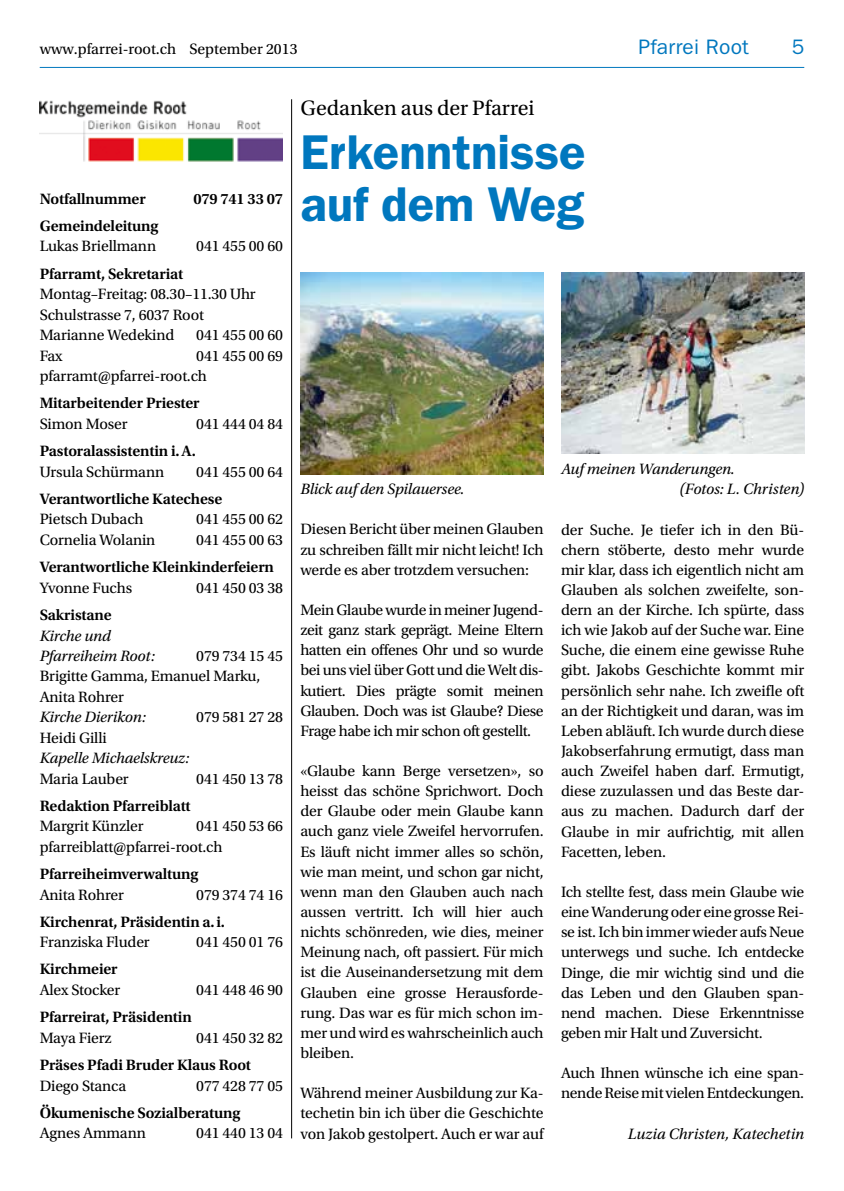
<style>
.page{position:relative;width:844px;height:1191px;background:#fff}
.page>*{position:absolute;margin:0;border:0;box-sizing:border-box;transform-origin:0 0}
.t1{font:600 49px/52.5px "ITC Franklin Gothic Std";color:#0077be}
.t2{font:21.88px "Utopia Std";color:#000}
.t3{font:21px "ITC Franklin Gothic Std";letter-spacing:.01em;color:#0077be}
.t4{font:15.75px/20.1px "Utopia Std";letter-spacing:-.01em;color:#000;text-align:justify}
.t5{font:600 15.75px "Utopia Std";letter-spacing:-.01em;color:#000}
.t6{font:italic 15.75px/20.5px "Utopia Std";letter-spacing:-.01em;color:#000}
</style>
<div class="page">
<hr style="left:40px;top:67px;width:764px;height:1px;background:#0077be">
<hr style="left:291px;top:99px;width:1px;height:1039px;background:#000">
<img style="left:40px;top:100px;width:243px;height:62px">
<img style="left:300px;top:273px;width:243px;height:201px">
<img style="left:561px;top:273px;width:243px;height:181px">
<p class="t4" style="left:40px;top:39px;width:259px">www.pfarrei-root.ch September 2013</p>
<h3 class="t3" style="left:638px;top:35px;width:112px">Pfarrei Root</h3>
<h3 class="t3" style="left:791px;top:35px;width:14px">5</h3>
<p class="t5" style="left:40px;top:190px;width:108px">Notfallnummer</p>
<p class="t5" style="left:193px;top:190px;width:91px">079 741 33 07</p>
<p class="t5" style="left:40px;top:217px;width:120px">Gemeindeleitung</p>
<p class="t4" style="left:40px;top:237px;width:118px">Lukas Briellmann</p>
<p class="t4" style="left:196px;top:237px;width:88px">041 455 00 60</p>
<p class="t5" style="left:40px;top:265px;width:145px">Pfarramt, Sekretariat</p>
<p class="t4" style="left:40px;top:284px;width:217px;text-align:left">Montag–Freitag: 08.30–11.30 Uhr<br>Schulstrasse 7, 6037 Root<br>Marianne Wedekind</p>
<p class="t4" style="left:196px;top:325px;width:88px">041 455 00 60</p>
<p class="t4" style="left:40px;top:346px;width:24px">Fax</p>
<p class="t4" style="left:40px;top:345px;width:245px;text-indent:156px">041 455 00 69 pfarramt@pfarrei-root.ch</p>
<p class="t5" style="left:40px;top:394px;width:161px">Mitarbeitender Priester</p>
<p class="t4" style="left:40px;top:414px;width:89px">Simon Moser</p>
<p class="t4" style="left:196px;top:414px;width:88px">041 444 04 84</p>
<p class="t5" style="left:40px;top:442px;width:158px">Pastoralassistentin i.A.</p>
<p class="t4" style="left:40px;top:462px;width:126px">Ursula Schürmann</p>
<p class="t4" style="left:196px;top:462px;width:88px">041 455 00 64</p>
<p class="t5" style="left:40px;top:490px;width:184px">Verantwortliche Katechese</p>
<p class="t4" style="left:40px;top:509px;width:105px">Pietsch Dubach</p>
<p class="t4" style="left:196px;top:509px;width:88px">041 455 00 62</p>
<p class="t4" style="left:40px;top:530px;width:117px">Cornelia Wolanin</p>
<p class="t4" style="left:196px;top:530px;width:88px">041 455 00 63</p>
<p class="t5" style="left:40px;top:558px;width:236px">Verantwortliche Kleinkinderfeiern</p>
<p class="t4" style="left:40px;top:578px;width:94px">Yvonne Fuchs</p>
<p class="t4" style="left:196px;top:578px;width:88px">041 450 03 38</p>
<p class="t5" style="left:40px;top:606px;width:73px">Sakristane</p>
<p class="t6" style="left:40px;top:625px;width:117px">Kirche und<br>Pfarreiheim Root:</p>
<p class="t4" style="left:40px;top:646px;width:245px;text-align:left;text-indent:156px">079 734 15 45<br>Brigitte Gamma, Emanuel Marku,<br>Anita Rohrer</p>
<p class="t6" style="left:40px;top:707px;width:108px">Kirche Dierikon:</p>
<p class="t4" style="left:196px;top:707px;width:88px">079 581 27 28</p>
<p class="t4" style="left:40px;top:728px;width:69px">Heidi Gilli</p>
<p class="t6" style="left:40px;top:748px;width:151px">Kapelle Michaelskreuz:</p>
<p class="t4" style="left:40px;top:768px;width:90px">Maria Lauber</p>
<p class="t4" style="left:196px;top:768px;width:88px">041 450 13 78</p>
<p class="t5" style="left:40px;top:797px;width:152px">Redaktion Pfarreiblatt</p>
<p class="t4" style="left:40px;top:816px;width:105px">Margrit Künzler</p>
<p class="t4" style="left:40px;top:816px;width:245px;text-indent:156px">041 450 53 66 pfarreiblatt@pfarrei-root.ch</p>
<p class="t5" style="left:40px;top:865px;width:160px">Pfarreiheimverwaltung</p>
<p class="t4" style="left:40px;top:884px;width:86px">Anita Rohrer</p>
<p class="t4" style="left:196px;top:884px;width:88px">079 374 74 16</p>
<p class="t5" style="left:40px;top:912px;width:187px">Kirchenrat, Präsidentin a.i.</p>
<p class="t4" style="left:40px;top:932px;width:111px">Franziska Fluder</p>
<p class="t4" style="left:196px;top:932px;width:88px">041 450 01 76</p>
<p class="t5" style="left:40px;top:960px;width:79px">Kirchmeier</p>
<p class="t4" style="left:40px;top:980px;width:82px">Alex Stocker</p>
<p class="t4" style="left:196px;top:980px;width:88px">041 448 46 90</p>
<p class="t5" style="left:40px;top:1008px;width:154px">Pfarreirat, Präsidentin</p>
<p class="t4" style="left:40px;top:1027px;width:73px">Maya Fierz</p>
<p class="t4" style="left:196px;top:1027px;width:88px">041 450 32 82</p>
<p class="t5" style="left:40px;top:1056px;width:213px">Präses Pfadi Bruder Klaus Root</p>
<p class="t4" style="left:40px;top:1075px;width:88px">Diego Stanca</p>
<p class="t4" style="left:196px;top:1075px;width:88px">077 428 77 05</p>
<p class="t5" style="left:40px;top:1104px;width:202px">Ökumenische Sozialberatung</p>
<p class="t4" style="left:40px;top:1123px;width:108px">Agnes Ammann</p>
<p class="t4" style="left:196px;top:1123px;width:88px">041 440 13 04</p>
<h2 class="t2" style="left:300px;top:96px;width:235px">Gedanken aus der Pfarrei</h2>
<h1 class="t1" style="left:300px;top:126px;width:287px">Erkenntnisse auf dem Weg</h1>
<p class="t6" style="left:300px;top:479px;width:165px">Blick auf den Spilauersee.</p>
<p class="t4" style="left:300px;top:519px;width:245px">Diesen Bericht über meinen Glauben zu schreiben fällt mir nicht leicht! Ich werde es aber trotzdem versuchen:</p>
<p class="t4" style="left:300px;top:600px;width:245px">Mein Glaube wurde in meiner Jugend&shy;zeit ganz stark geprägt. Meine Eltern hatten ein offenes Ohr und so wurde bei uns viel über Gott und die Welt dis&shy;kutiert. Dies prägte somit meinen Glauben. Doch was ist Glaube? Diese Frage habe ich mir schon oft gestellt.</p>
<p class="t4" style="left:300px;top:761px;width:245px">«Glaube kann Berge versetzen», so heisst das schöne Sprichwort. Doch der Glaube oder mein Glaube kann auch ganz viele Zweifel hervorrufen.<br>Es läuft nicht immer alles so schön, wie man meint, und schon gar nicht, wenn man den Glauben auch nach aussen vertritt. Ich will hier auch nichts schönreden, wie dies, meiner Meinung nach, oft passiert. Für mich ist die Auseinandersetzung mit dem Glauben eine grosse Herausforde&shy;rung. Das war es für mich schon im&shy;mer und wird es wahrscheinlich auch bleiben.</p>
<p class="t4" style="left:300px;top:1083px;width:245px">Während meiner Ausbildung zur Ka&shy;techetin bin ich über die Geschichte von Jakob gestolpert. Auch er war auf</p>
<p class="t6" style="left:679px;top:459px;width:126px;text-indent:-119px">Auf meinen Wanderungen.<br>(Fotos: L. Christen)</p>
<p class="t4" style="left:561px;top:519px;width:245px">der Suche. Je tiefer ich in den Bü&shy;chern stöberte, desto mehr wurde mir klar, dass ich eigentlich nicht am Glauben als solchen zweifelte, son&shy;dern an der Kirche. Ich spürte, dass ich wie Jakob auf der Suche war. Eine Suche, die einem eine gewisse Ruhe gibt. Jakobs Geschichte kommt mir persönlich sehr nahe. Ich zweifle oft an der Richtigkeit und daran, was im Leben abläuft. Ich wurde durch diese Jakobserfahrung ermutigt, dass man auch Zweifel haben darf. Ermutigt, diese zuzulassen und das Beste dar&shy;aus zu machen. Dadurch darf der Glaube in mir aufrichtig, mit allen Facetten, leben.</p>
<p class="t4" style="left:561px;top:882px;width:245px">Ich stellte fest, dass mein Glaube wie eine Wanderung oder eine grosse Rei&shy;se ist. Ich bin immer wieder aufs Neue unterwegs und suche. Ich entdecke Dinge, die mir wichtig sind und die das Leben und den Glauben span&shy;nend machen. Diese Erkenntnisse geben mir Halt und Zuversicht.</p>
<p class="t4" style="left:561px;top:1063px;width:245px">Auch Ihnen wünsche ich eine span&shy;nende Reise mit vielen Entdeckungen.</p>
<p class="t6" style="left:627px;top:1123px;width:178px">Luzia Christen, Katechetin</p>
</div>
